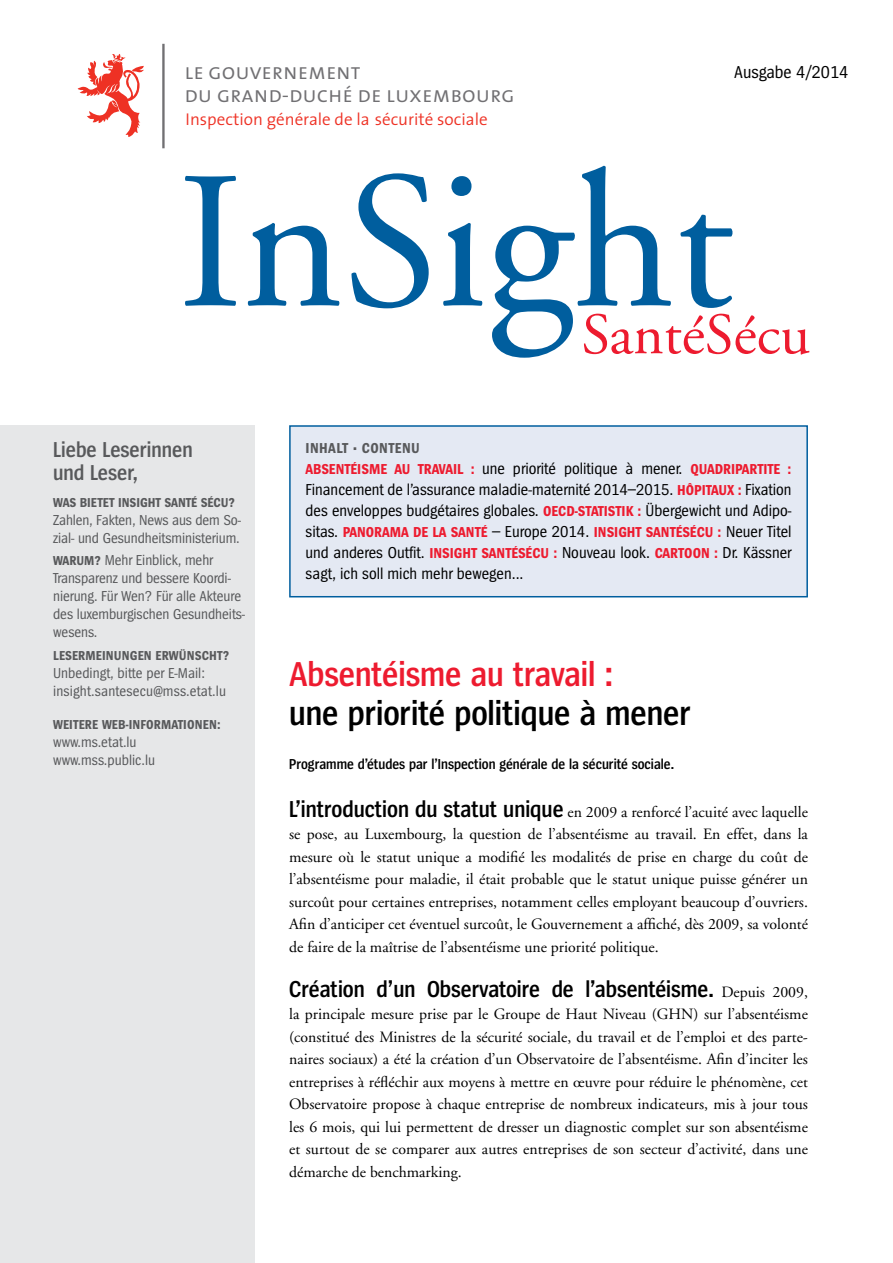
<style>
.page{position:relative;width:893px;height:1263px;background:#fff}
.page>*{position:absolute;margin:0;border:0;box-sizing:border-box;transform-origin:0 0}
.t1{font:195px "GG Garamond";color:#005e9e}
.t2{font:58.5px "GG Garamond";color:#ed1b2f}
.t3{font:600 36px "Spiegel Cd";color:#000}
.t4{font:600 36px "Spiegel Cd";color:#ed1b2f}
.t5{font:600 24px "Spiegel Cd";color:#000}
.t6{font:22.5px "The Sans Semi Light Caps";color:#717073}
.t7{font:600 22.5px/22.5px "Spiegel Cd";color:#58595b}
.t8{font:18px "Spiegel Cd";color:#000}
.t9{font:300 17.1px "The Sans";color:#ee3124}
.t10{font:16.5px/21px "Spiegel Cd";color:#000}
.t11{font:15.75px/22.5px "GG Garamond";color:#000;text-align:justify}
.t12{font:15px/18px "Spiegel Cd";letter-spacing:-.005em;color:#58595b}
.t13{font:700 15px/21px "Spiegel Cd";color:#ed1b2f}
.t14{font:600 15px "Spiegel Cd";color:#000}
.t15{font:700 13.5px "Spiegel Cd";letter-spacing:.01em;color:#58595b}
.s1{font-weight:700;font-size:13.5px}
.s2{color:#58595b}
.s3{font-weight:400;font-size:16.5px;color:#000}
.s4{font-weight:700;font-size:15px;color:#ed1b2f}
.s5{font-family:"Spiegel Cd";font-weight:600;font-size:24px}
.s6{font-family:"GG Garamond";font-weight:400;font-size:15.75px}
</style>
<div class="page">
<div style="left:0;top:425px;width:255px;height:838px;background:#e6e7e8"></div>
<hr style="left:162px;top:44px;width:3px;height:104px;background:#717073">
<svg style="left:78px;top:54px;width:66px;height:83px"></svg>
<div style="left:290px;top:426px;width:517px;height:171px;background:#e4e9f3"></div>
<div style="left:289px;top:425px;width:519px;height:172px;border:2px solid #005e9e"></div>
<h3 class="t6" style="left:184px;top:52px;width:178px">le gouvernement</h3>
<p class="t9" style="left:186px;top:105px;width:304px">Inspection générale de la sécurité sociale</p>
<h3 class="t6" style="left:184px;top:76px;width:332px">du grand-duché de luxembourg</h3>
<p class="t8" style="left:734px;top:63px;width:116px">Ausgabe 4/2014</p>
<h1 class="t1" style="left:178px;top:128px;width:558px">InSight</h1>
<h2 class="t2" style="left:581px;top:300px;width:230px">SantéSécu</h2>
<h3 class="t7" style="left:53px;top:439px;width:141px">Liebe Leserinnen und Leser,</h3>
<p class="t15" style="left:53px;top:496px;width:184px">WAS BIETET INSIGHT SANTÉ SÉCU?</p>
<p class="t12" style="left:53px;top:511px;width:189px">Zahlen, Fakten, News aus dem So&shy;zial- und Gesundheitsministerium.</p>
<p class="t12" style="left:53px;top:552px;width:194px"><span class="s1">WARUM?</span> Mehr Einblick, mehr<br>Transparenz und bessere Koordi&shy;nierung. Für Wen? Für alle Akteure des luxemburgischen Gesundheits&shy;wesens.</p>
<p class="t15" style="left:53px;top:649px;width:178px">LESERMEINUNGEN ERWÜNSCHT?</p>
<p class="t12" style="left:53px;top:664px;width:174px">Unbedingt, bitte per E-Mail: insight.santesecu@mss.etat.lu</p>
<p class="t15" style="left:53px;top:718px;width:169px">WEITERE WEB-INFORMATIONEN:</p>
<p class="t12" style="left:53px;top:733px;width:103px">www.ms.etat.lu www.mss.public.lu</p>
<p class="t13" style="left:306px;top:438px;width:487px"><span class="s2">INHALT · CONTENU<br></span>ABSENTÉISME AU TRAVAIL : <span class="s3">une priorité politique à mener.</span> QUADRIPARTITE :</p>
<p class="t10" style="left:306px;top:480px;width:487px">Financement de l’assurance maladie-maternité 2014–2015. <span class="s4">HÔPITAUX :</span> Fixation des enveloppes budgétaires globales. <span class="s4">OECD-STATISTIK :</span> Übergewicht und Adipo-</p>
<p class="t13" style="left:306px;top:522px;width:487px"><span class="s3">sitas.</span> PANORAMA DE LA SANTÉ <span class="s3">– Europe 2014.</span> INSIGHT SANTÉSÉCU : <span class="s3">Neuer Titel</span></p>
<p class="t10" style="left:306px;top:543px;width:487px">und anderes Outfit. <span class="s4">INSIGHT SANTÉSÉCU :</span> Nouveau look. <span class="s4">CARTOON :</span> Dr. Kässner sagt, ich soll mich mehr bewegen...</p>
<h3 class="t4" style="left:289px;top:656px;width:325px">Absentéisme au travail :</h3>
<h3 class="t3" style="left:289px;top:695px;width:403px">une priorité politique à mener</h3>
<p class="t14" style="left:289px;top:756px;width:387px">Programme d’études par l’Inspection générale de la sécurité sociale.</p>
<p class="t11" style="left:289px;top:800px;width:520px"><span class="s5">L’introduction du statut unique</span> en 2009 a renforcé l’acuité avec laquelle se pose, au Luxembourg, la question de l’absentéisme au travail. En effet, dans la mesure où le statut unique a modifié les modalités de prise en charge du coût de l’absentéisme pour maladie, il était probable que le statut unique puisse générer un surcoût pour certaines entreprises, notamment celles employant beaucoup d’ouvriers.<br>Afin d’anticiper cet éventuel surcoût, le Gouvernement a affiché, dès 2009, sa volonté de faire de la maîtrise de l’absentéisme une priorité politique.</p>
<h3 class="t5" style="left:289px;top:976px;width:520px">Création d’un Observatoire de l’absentéisme. <span class="s6">Depuis 2009,</span></h3>
<p class="t11" style="left:289px;top:1003px;width:520px">la principale mesure prise par le Groupe de Haut Niveau (GHN) sur l’absentéisme (constitué des Ministres de la sécurité sociale, du travail et de l’emploi et des parte&shy;naires sociaux) a été la création d’un Observatoire de l’absentéisme. Afin d’inciter les entreprises à réfléchir aux moyens à mettre en œuvre pour réduire le phénomène, cet Observatoire propose à chaque entreprise de nombreux indicateurs, mis à jour tous les 6 mois, qui lui permettent de dresser un diagnostic complet sur son absentéisme et surtout de se comparer aux autres entreprises de son secteur d’activité, dans une démarche de benchmarking.</p>
</div>
